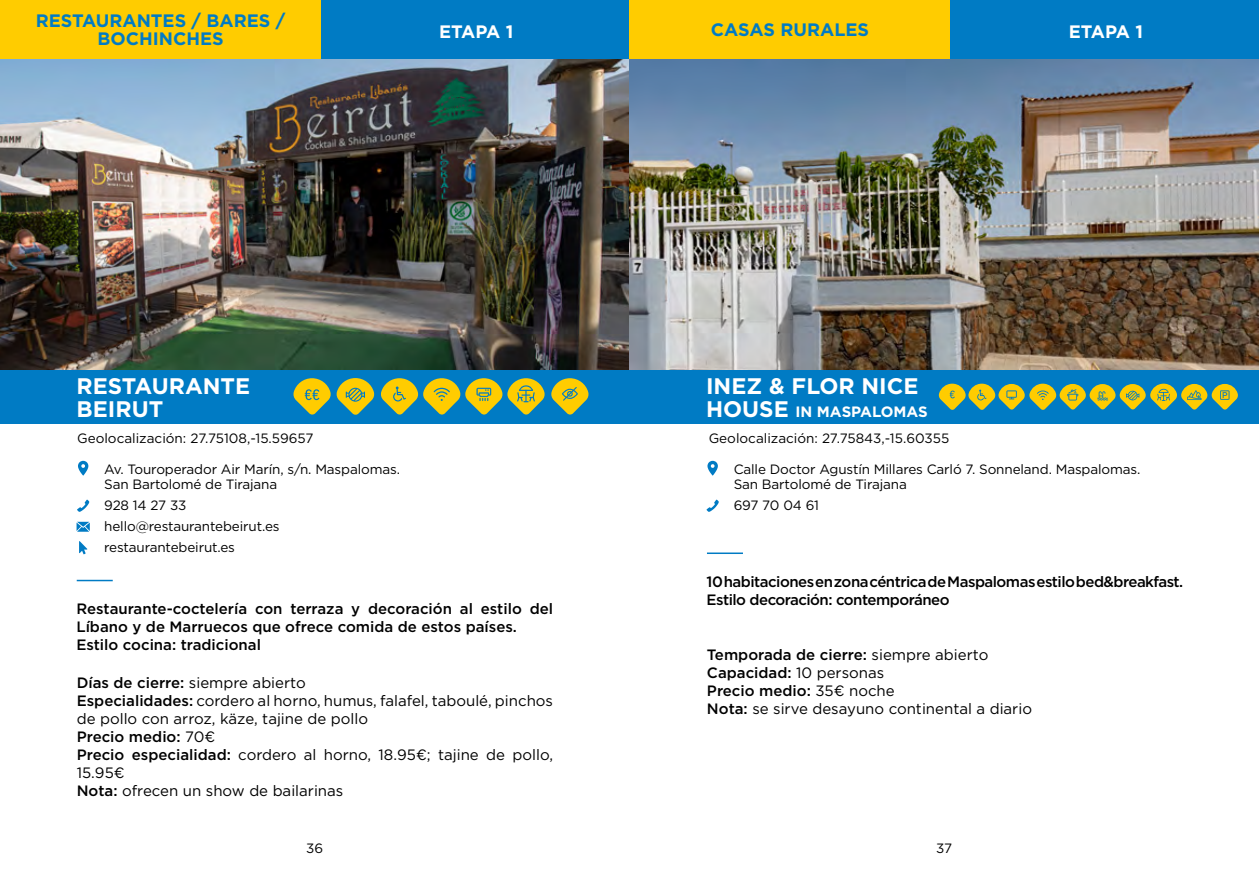
<style>
.page{position:relative;width:1259px;height:893px;background:#fff}
.page>*{position:absolute;margin:0;border:0;box-sizing:border-box;transform-origin:0 0}
.t1{font:700 22.5px/22.5px "Gotham";color:#fff}
.t2{font:700 18px/18px "Gotham";color:#007bc4;text-align:center}
.t3{font:700 18px "Gotham";letter-spacing:-.035em;color:#fff}
.t4{font:15px/18px "Gotham Pro";color:#000}
.t5{font:500 15px/18px "Gotham";letter-spacing:-.015em;color:#000}
.t6{font:500 15px/18px "Gotham";letter-spacing:-.035em;color:#000}
.t7{font:700 15px "Gotham";color:#fff}
.t8{font:13.5px/15px "Gotham";letter-spacing:-.01em;color:#000}
.s1{font-size:22.5px}
.s2{font-weight:500}
</style>
<div class="page">
<div style="left:0;top:0;width:322px;height:60px;background:#fc0"></div>
<div style="left:321px;top:0;width:308px;height:60px;background:#007bc4"></div>
<img style="left:0;top:59px;width:1259px;height:310px">
<div style="left:0;top:370px;width:629px;height:53px;background:#007bc4"></div>
<hr style="left:77px;top:580px;width:36px;height:1px;background:#007bc4">
<svg style="left:78px;top:461px;width:10px;height:15px"></svg>
<svg style="left:77px;top:500px;width:12px;height:12px"></svg>
<svg style="left:79px;top:541px;width:8px;height:13px"></svg>
<svg style="left:77px;top:522px;width:13px;height:10px"></svg>
<svg style="left:293px;top:378px;width:252px;height:37px"></svg>
<svg style="left:551px;top:378px;width:38px;height:37px"></svg>
<div style="left:629px;top:0;width:321px;height:60px;background:#fc0"></div>
<div style="left:950px;top:0;width:309px;height:60px;background:#007bc4"></div>
<div style="left:629px;top:370px;width:630px;height:53px;background:#007bc4"></div>
<hr style="left:707px;top:552px;width:36px;height:2px;background:#007bc4">
<svg style="left:707px;top:461px;width:11px;height:15px"></svg>
<svg style="left:706px;top:500px;width:13px;height:12px"></svg>
<svg style="left:938px;top:384px;width:300px;height:26px"></svg>
<p class="t2" style="left:36px;top:12px;width:251px">RESTAURANTES / BARES /<br>BOCHINCHES</p>
<h1 class="t1" style="left:77px;top:375px;width:175px">RESTAURANTE<br>BEIRUT</h1>
<p class="t2" style="left:711px;top:21px;width:160px">CASAS RURALES</p>
<p class="t3" style="left:439px;top:20px;width:76px">ETAPA 1</p>
<p class="t3" style="left:1068px;top:20px;width:76px">ETAPA 1</p>
<h1 class="t1" style="left:706px;top:375px;width:214px">INEZ &amp; FLOR NICE</h1>
<p class="t7" style="left:706px;top:401px;width:223px"><span class="s1">HOUSE</span> IN MASPALOMAS</p>
<p class="t8" style="left:77px;top:430px;width:238px">Geolocalización: 27.75108,-15.59657</p>
<p class="t8" style="left:708px;top:430px;width:242px">Geolocalización: 27.75843,-15.60355</p>
<p class="t8" style="left:104px;top:462px;width:297px">Av. Touroperador Air Marín, s/n. Maspalomas.<br>San Bartolomé de Tirajana</p>
<p class="t8" style="left:104px;top:495px;width:177px;line-height:21px">928 14 27 33 hello@restaurantebeirut.es restaurantebeirut.es</p>
<p class="t5" style="left:76px;top:600px;width:478px">Restaurante-coctelería con terraza y decoración al estilo del<br>Líbano y de Marruecos que ofrece comida de estos países.<br>Estilo cocina: tradicional</p>
<p class="t4" style="left:77px;top:673px;width:478px"><span class="s2">Días de cierre:</span> siempre abierto<br><span class="s2">Especialidades:</span> cordero al horno, humus, falafel, taboulé, pinchos de pollo con arroz, käze, tajine de pollo<br><span class="s2">Precio medio:</span> 70€<br><span class="s2">Precio especialidad:</span> cordero al horno, 18.95€; tajine de pollo, 15.95€<br><span class="s2">Nota:</span> ofrecen un show de bailarinas</p>
<p class="t8" style="left:733px;top:462px;width:408px">Calle Doctor Agustín Millares Carló 7. Sonneland. Maspalomas.<br>San Bartolomé de Tirajana</p>
<p class="t8" style="left:733px;top:498px;width:87px">697 70 04 61</p>
<p class="t6" style="left:706px;top:573px;width:478px">10 habitaciones en zona céntrica de Maspalomas estilo bed&amp;breakfast.<br>Estilo decoración: contemporáneo</p>
<p class="t4" style="left:707px;top:646px;width:326px"><span class="s2">Temporada de cierre:</span> siempre abierto<br><span class="s2">Capacidad:</span> 10 personas<br><span class="s2">Precio medio:</span> 35€ noche<br><span class="s2">Nota:</span> se sirve desayuno continental a diario</p>
<p class="t8" style="left:306px;top:841px;width:19px">36</p>
<p class="t8" style="left:936px;top:841px;width:17px">37</p>
</div>
